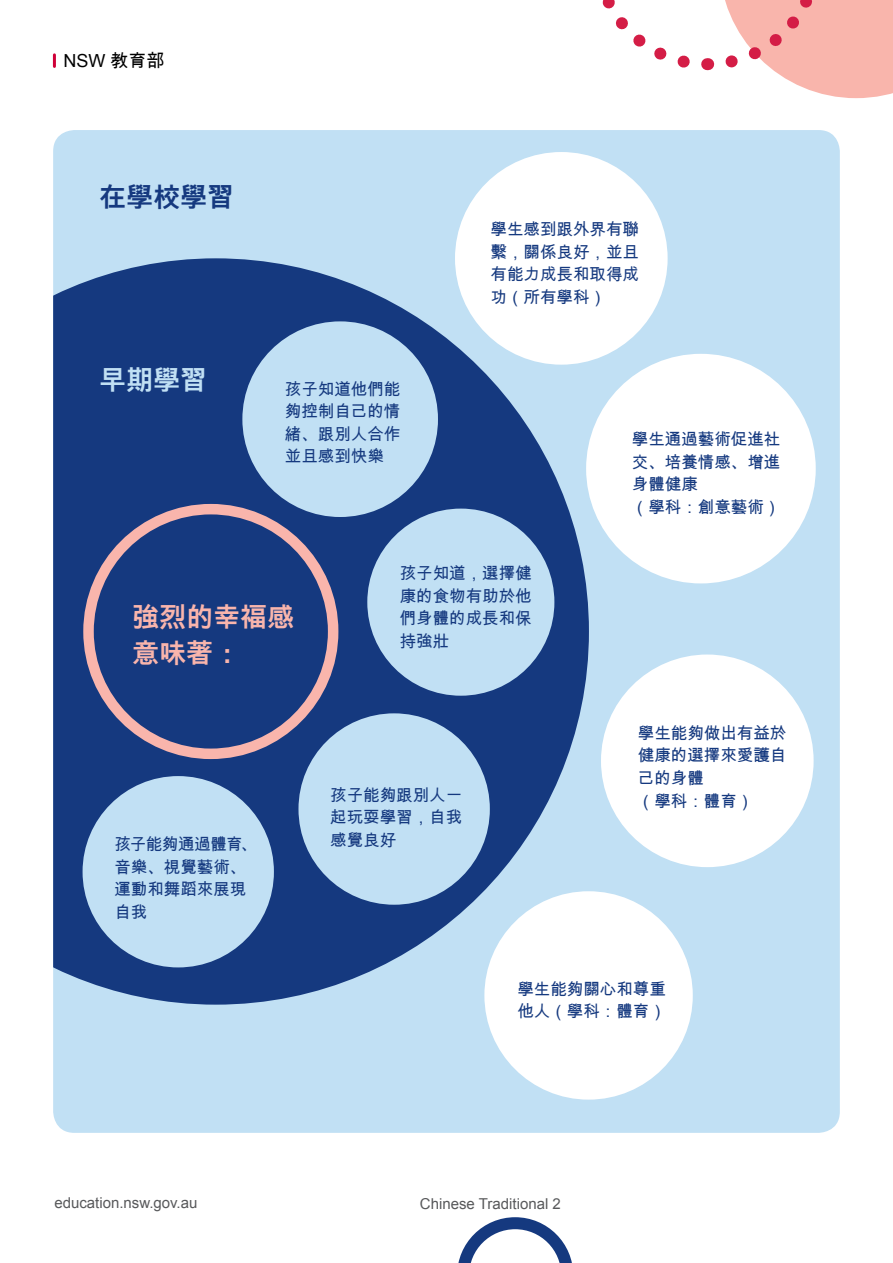
<style>
.page{position:relative;width:893px;height:1263px;background:#fff}
.page>*{position:absolute;margin:0;border:0;box-sizing:border-box;transform-origin:0 0}
.H2_pink{font:700 27px/36px "Arial Unicode MS";color:#f9b5ac}
.H2colour{font:700 27px "Arial Unicode MS";color:#15397f}
.H2_light_blue{font:700 27px "Arial Unicode MS";color:#c1e0f4}
.t1{font:18px "Arial Unicode MS";color:#000}
.Bodytxt_1_blue{font:16.5px/22.5px "Arial Unicode MS";color:#15397f;text-align:justify}
.Bodytxt_1_blue-2{font:16.5px "Arial Unicode MS";letter-spacing:-.04em;color:#15397f}
.t2{font:15px "Arial";color:#58595b}
</style>
<div class="page">
<div style="left:53px;top:130px;width:787px;height:1003px;background:#c1e0f4;border-radius:21px"></div>
<svg style="left:53px;top:258px;width:536px;height:747px;fill:#15397f"></svg>
<div style="left:83px;top:504px;width:255px;height:255px;border:10px solid #f9b5ac;border-radius:50%"></div>
<svg style="left:53px;top:55px;width:3px;height:11px"></svg>
<svg style="left:458px;top:1217px;width:114px;height:46px"></svg>
<svg style="left:602px;top:0;width:106px;height:71px"></svg>
<svg style="left:725px;top:0;width:168px;height:98px"></svg>
<div style="left:242px;top:321px;width:196px;height:196px;background:#c1e0f4;border-radius:50%"></div>
<div style="left:455px;top:152px;width:213px;height:213px;background:#fff;border-radius:50%"></div>
<div style="left:484px;top:891px;width:209px;height:208px;background:#fff;border-radius:50%"></div>
<div style="left:601px;top:654px;width:213px;height:213px;background:#fff;border-radius:50%"></div>
<div style="left:586px;top:354px;width:230px;height:229px;background:#fff;border-radius:50%"></div>
<div style="left:298px;top:713px;width:192px;height:192px;background:#c1e0f4;border-radius:50%"></div>
<div style="left:367px;top:509px;width:187px;height:187px;background:#c1e0f4;border-radius:50%"></div>
<div style="left:83px;top:776px;width:191px;height:191px;background:#c1e0f4;border-radius:50%"></div>
<p class="t1" style="left:64px;top:48px;width:102px">NSW 教育部</p>
<h2 class="H2colour" style="left:99px;top:177px;width:136px">在學校學習</h2>
<h2 class="H2_light_blue" style="left:99px;top:361px;width:109px">早期學習</h2>
<p class="Bodytxt_1_blue" style="left:285px;top:377px;width:117px">孩子知道他們能夠控制自己的情緒、跟別人合作並且感到快樂</p>
<p class="Bodytxt_1_blue" style="left:490px;top:218px;width:150px">學生感到跟外界有聯繫，關係良好，並且有能力成長和取得成功（所有學科）</p>
<p class="Bodytxt_1_blue" style="left:632px;top:428px;width:150px;text-align:left">學生通過藝術促進社交、培養情感、增進身體健康<br>（學科：創意藝術）</p>
<h2 class="H2_pink" style="left:132px;top:601px;width:164px">強烈的幸福感意味著：</h2>
<p class="Bodytxt_1_blue" style="left:400px;top:562px;width:133px">孩子知道，選擇健康的食物有助於他們身體的成長和保持強壯</p>
<p class="Bodytxt_1_blue" style="left:330px;top:783px;width:133px">孩子能夠跟別人一起玩耍學習，自我</p>
<p class="Bodytxt_1_blue-2" style="left:114px;top:832px;width:144px">孩子能夠通過體育、</p>
<p class="Bodytxt_1_blue" style="left:330px;top:828px;width:67px">感覺良好</p>
<p class="Bodytxt_1_blue" style="left:114px;top:855px;width:133px">音樂、視覺藝術、運動和舞蹈來展現自我</p>
<p class="Bodytxt_1_blue" style="left:638px;top:721px;width:150px;text-align:left">學生能夠做出有益於健康的選擇來愛護自己的身體<br>（學科：體育）</p>
<p class="Bodytxt_1_blue" style="left:517px;top:977px;width:150px">學生能夠關心和尊重他人（學科：體育）</p>
<p class="t2" style="left:54px;top:1193px;width:145px">education.nsw.gov.au</p>
<p class="t2" style="left:420px;top:1194px;width:142px">Chinese Traditional 2</p>
</div>
